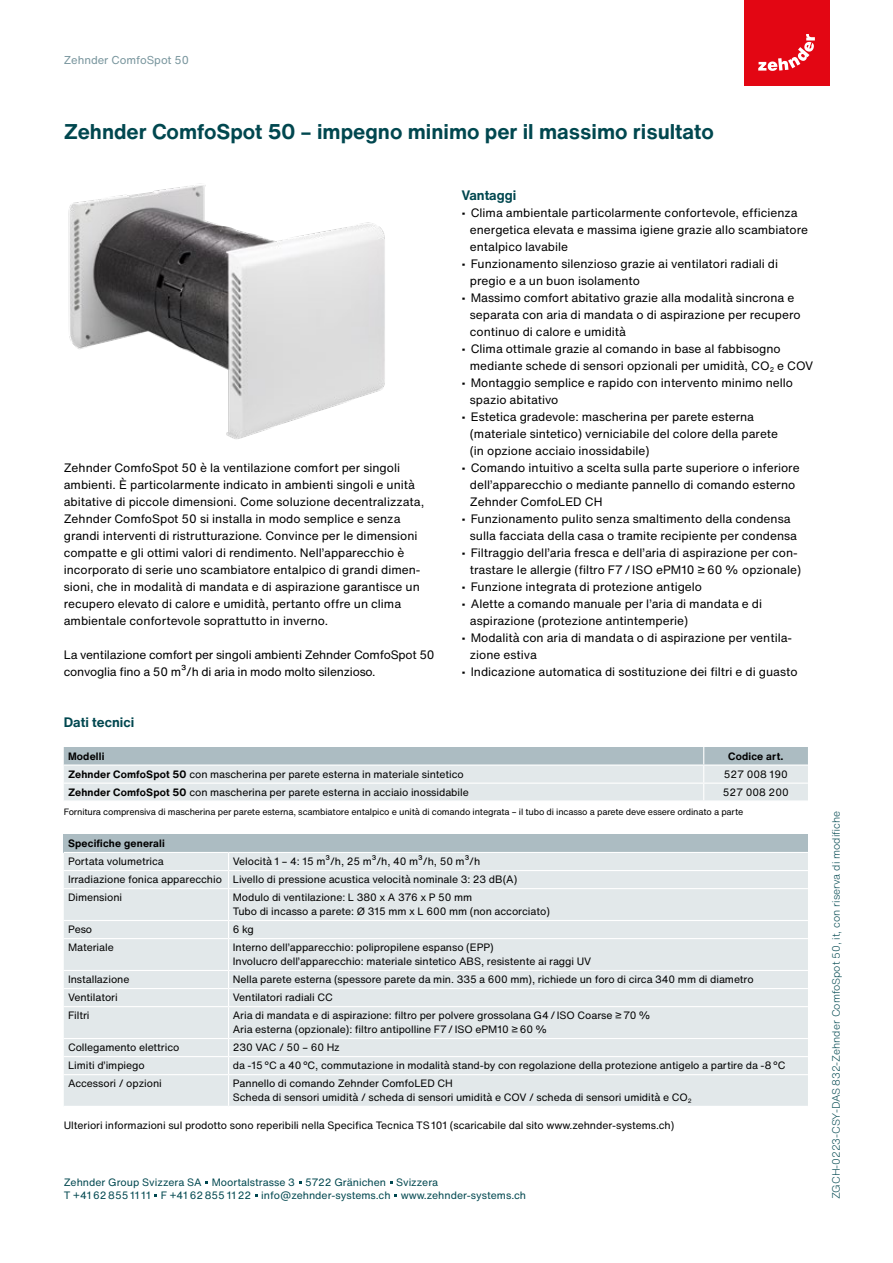
<style>
.page{position:relative;width:893px;height:1263px;background:#fff}
.page>*{position:absolute;margin:0;border:0;box-sizing:border-box;transform-origin:0 0}
.t1{font:700 21px "Helvetica Now Text";color:#00474f}
.t2{font:700 13.5px "Helvetica Now Text";color:#00474f}
.t3{font:12px/17px "Helvetica Now Text";color:#000}
.t4{font:11.25px "Helvetica Now Text";color:#78959d}
.t5{font:10.5px/13.8px "Helvetica Now Text";letter-spacing:-.005em;color:#000}
.t6{font:10.5px/13.5px "Helvetica Now Text";color:#00474f}
.t7{font:300 10.5px "Helvetica Now Text";color:#00474f}
.t8{font:700 10.5px "Helvetica Now Text";letter-spacing:.015em;color:#000}
.t9{font:9px "Helvetica Now Text";letter-spacing:-.015em;color:#000}
.s1{font-weight:700}
</style>
<div class="page">
<div style="left:744px;top:0;width:85px;height:85px;background:#e30613"></div>
<svg style="left:758px;top:34px;width:57px;height:37px"></svg>
<img style="left:68px;top:185px;width:317px;height:254px">
<svg style="left:64px;top:747px;width:744px;height:54px;background:#d1dade"></svg>
<div style="left:64px;top:834px;width:744px;height:18px;background:#acbcc2"></div>
<div style="left:64px;top:853px;width:744px;height:253px;background:#e2e8ea"></div>
<hr style="left:64px;top:870px;width:165px;height:1px;background:#fff">
<hr style="left:229px;top:870px;width:579px;height:1px;background:#fff">
<svg style="left:228px;top:853px;width:1px;height:35px"></svg>
<hr style="left:64px;top:888px;width:165px;height:1px;background:#fff">
<hr style="left:229px;top:888px;width:579px;height:1px;background:#fff">
<hr style="left:228px;top:889px;width:1px;height:31px;background:#fff">
<hr style="left:64px;top:920px;width:165px;height:1px;background:#fff">
<hr style="left:229px;top:920px;width:579px;height:1px;background:#fff">
<svg style="left:228px;top:921px;width:1px;height:17px"></svg>
<hr style="left:64px;top:938px;width:165px;height:1px;background:#fff">
<hr style="left:229px;top:938px;width:579px;height:1px;background:#fff">
<hr style="left:228px;top:939px;width:1px;height:31px;background:#fff">
<hr style="left:64px;top:970px;width:165px;height:1px;background:#fff">
<hr style="left:229px;top:970px;width:579px;height:1px;background:#fff">
<hr style="left:64px;top:988px;width:165px;height:1px;background:#fff">
<hr style="left:229px;top:988px;width:579px;height:1px;background:#fff">
<svg style="left:228px;top:971px;width:1px;height:35px"></svg>
<hr style="left:64px;top:1006px;width:165px;height:1px;background:#fff">
<hr style="left:229px;top:1006px;width:579px;height:1px;background:#fff">
<hr style="left:228px;top:1007px;width:1px;height:31px;background:#fff">
<hr style="left:64px;top:1038px;width:165px;height:1px;background:#fff">
<hr style="left:229px;top:1038px;width:579px;height:1px;background:#fff">
<hr style="left:64px;top:1056px;width:165px;height:1px;background:#fff">
<hr style="left:229px;top:1056px;width:579px;height:1px;background:#fff">
<svg style="left:228px;top:1039px;width:1px;height:35px"></svg>
<hr style="left:64px;top:1074px;width:165px;height:1px;background:#fff">
<hr style="left:229px;top:1074px;width:579px;height:1px;background:#fff">
<hr style="left:228px;top:1075px;width:1px;height:31px;background:#fff">
<p class="t4" style="left:64px;top:52px;width:127px">Zehnder ComfoSpot 50</p>
<h1 class="t1" style="left:64px;top:117px;width:651px">Zehnder ComfoSpot 50 – impegno minimo per il massimo risultato</h1>
<p class="t2" style="left:461px;top:186px;width:57px">Vantaggi</p>
<p class="t3" style="left:470px;top:204px;width:340px;text-indent:-9px">• Clima ambientale particolarmente confortevole, efficienza energetica elevata e massima igiene grazie allo scambiatore entalpico lavabile</p>
<p class="t3" style="left:470px;top:255px;width:310px;text-indent:-9px">• Funzionamento silenzioso grazie ai ventilatori radiali di pregio e a un buon isolamento</p>
<p class="t3" style="left:470px;top:289px;width:332px;text-indent:-9px">• Massimo comfort abitativo grazie alla modalità sincrona e separata con aria di mandata o di aspirazione per recupero continuo di calore e umidità</p>
<p class="t3" style="left:470px;top:340px;width:345px;text-indent:-9px">• Clima ottimale grazie al comando in base al fabbisogno mediante schede di sensori opzionali per umidità, CO<sub>2</sub> e COV</p>
<p class="t3" style="left:470px;top:374px;width:325px;text-indent:-9px">• Montaggio semplice e rapido con intervento minimo nello spazio abitativo</p>
<p class="t3" style="left:470px;top:408px;width:310px;text-indent:-8px">• Estetica gradevole: mascherina per parete esterna (materiale sintetico) verniciabile del colore della parete (in opzione acciaio inossidabile)</p>
<p class="t3" style="left:470px;top:459px;width:331px;text-indent:-9px">• Comando intuitivo a scelta sulla parte superiore o inferiore dell’apparecchio o mediante pannello di comando esterno<br>Zehnder ComfoLED CH</p>
<p class="t3" style="left:470px;top:510px;width:329px;text-indent:-9px">• Funzionamento pulito senza smaltimento della condensa sulla facciata della casa o tramite recipiente per condensa</p>
<p class="t3" style="left:461px;top:544px;width:341px;text-align:right">• Filtraggio dell’aria fresca e dell’aria di aspirazione per con&shy;trastare le allergie (filtro F7 / ISO ePM10 ≥ 60 % opzionale)</p>
<p class="t3" style="left:461px;top:578px;width:242px">• Funzione integrata di protezione antigelo</p>
<p class="t3" style="left:470px;top:595px;width:294px;text-indent:-9px">• Alette a comando manuale per l’aria di mandata e di aspirazione (protezione antintemperie)</p>
<p class="t3" style="left:470px;top:629px;width:324px;text-indent:-9px">• Modalità con aria di mandata o di aspirazione per ventila&shy;zione estiva</p>
<p class="t3" style="left:461px;top:663px;width:338px">• Indicazione automatica di sostituzione dei filtri e di guasto</p>
<p class="t3" style="left:64px;top:459px;width:362px">Zehnder ComfoSpot 50 è la ventilazione comfort per singoli ambienti. È particolarmente indicato in ambienti singoli e unità abitative di piccole dimensioni. Come soluzione decentralizzata, Zehnder ComfoSpot 50 si installa in modo semplice e senza grandi interventi di ristrutturazione. Convince per le dimensioni compatte e gli ottimi valori di rendimento. Nell’apparecchio è incorporato di serie uno scambiatore entalpico di grandi dimen&shy;sioni, che in modalità di mandata e di aspirazione garantisce un recupero elevato di calore e umidità, pertanto offre un clima ambientale confortevole soprattutto in inverno.</p>
<p class="t3" style="left:64px;top:646px;width:372px">La ventilazione comfort per singoli ambienti Zehnder ComfoSpot 50 convoglia fino a 50 m³/h di aria in modo molto silenzioso.</p>
<p class="t2" style="left:64px;top:713px;width:72px">Dati tecnici</p>
<p class="t8" style="left:68px;top:749px;width:38px">Modelli</p>
<p class="t8" style="left:728px;top:749px;width:57px">Codice art.</p>
<p class="t5" style="left:68px;top:767px;width:397px"><span class="s1">Zehnder ComfoSpot 50</span> con mascherina per parete esterna in materiale sintetico</p>
<p class="t5" style="left:724px;top:767px;width:65px">527 008 190</p>
<p class="t5" style="left:68px;top:785px;width:402px"><span class="s1">Zehnder ComfoSpot 50</span> con mascherina per parete esterna in acciaio inossidabile</p>
<p class="t5" style="left:723px;top:785px;width:67px">527 008 200</p>
<p class="t9" style="left:64px;top:805px;width:681px">Fornitura comprensiva di mascherina per parete esterna, scambiatore entalpico e unità di comando integrata – il tubo di incasso a parete deve essere ordinato a parte</p>
<p class="t8" style="left:68px;top:837px;width:98px">Specifiche generali</p>
<p class="t5" style="left:68px;top:854px;width:97px">Portata volumetrica</p>
<p class="t5" style="left:68px;top:852px;width:451px;line-height:18px;text-indent:165px">Velocità 1 – 4: 15 m³/h, 25 m³/h, 40 m³/h, 50 m³/h<br>Irradiazione fonica apparecchio Livello di pressione acustica velocità nominale 3: 23 dB(A)<br>Dimensioni</p>
<p class="t5" style="left:233px;top:891px;width:319px">Modulo di ventilazione: L 380 x A 376 x P 50 mm<br>Tubo di incasso a parete: Ø 315 mm x L 600 mm (non accorciato)</p>
<p class="t5" style="left:68px;top:922px;width:26px">Peso</p>
<p class="t5" style="left:233px;top:922px;width:23px">6 kg</p>
<p class="t5" style="left:68px;top:940px;width:47px">Materiale</p>
<p class="t5" style="left:233px;top:940px;width:360px">Interno dell’apparecchio: polipropilene espanso (EPP)<br>Involucro dell’apparecchio: materiale sintetico ABS, resistente ai raggi UV</p>
<p class="t5" style="left:68px;top:972px;width:63px">Installazione</p>
<p class="t5" style="left:233px;top:972px;width:522px">Nella parete esterna (spessore parete da min. 335 a 600 mm), richiede un foro di circa 340 mm di diametro</p>
<p class="t5" style="left:68px;top:990px;width:51px">Ventilatori</p>
<p class="t5" style="left:233px;top:990px;width:101px">Ventilatori radiali CC</p>
<p class="t5" style="left:68px;top:1008px;width:23px">Filtri</p>
<p class="t5" style="left:233px;top:1008px;width:420px">Aria di mandata e di aspirazione: filtro per polvere grossolana G4 / ISO Coarse ≥ 70 %<br>Aria esterna (opzionale): filtro antipolline F7 / ISO ePM10 ≥ 60 %</p>
<p class="t5" style="left:68px;top:1040px;width:113px">Collegamento elettrico</p>
<p class="t5" style="left:233px;top:1040px;width:109px">230 VAC / 50 – 60 Hz</p>
<p class="t5" style="left:68px;top:1058px;width:78px">Limiti d’impiego</p>
<p class="t5" style="left:233px;top:1058px;width:554px">da -15 °C a 40 °C, commutazione in modalità stand-by con regolazione della protezione antigelo a partire da -8 °C</p>
<p class="t5" style="left:68px;top:1077px;width:95px">Accessori / opzioni</p>
<p class="t5" style="left:233px;top:1077px;width:460px">Pannello di comando Zehnder ComfoLED CH<br>Scheda di sensori umidità / scheda di sensori umidità e COV / scheda di sensori umidità e CO<sub>2</sub></p>
<p class="t5" style="left:64px;top:1118px;width:612px">Ulteriori informazioni sul prodotto sono reperibili nella Specifica Tecnica TS 101 (scaricabile dal sito www.zehnder-systems.ch)</p>
<p class="t6" style="left:64px;top:1175px;width:464px">Zehnder Group Svizzera SA Moortalstrasse 3 5722 Gränichen Svizzera<br>T +41 62 855 11 11 F +41 62 855 11 22 info@zehnder-systems.ch www.zehnder-systems.ch</p>
<p class="t7" style="left:829px;top:1199px;width:390px;rotate:-90deg">ZGCH-0223-CSY-DAS 832-Zehnder ComfoSpot 50, it, con riserva di modifiche</p>
</div>
